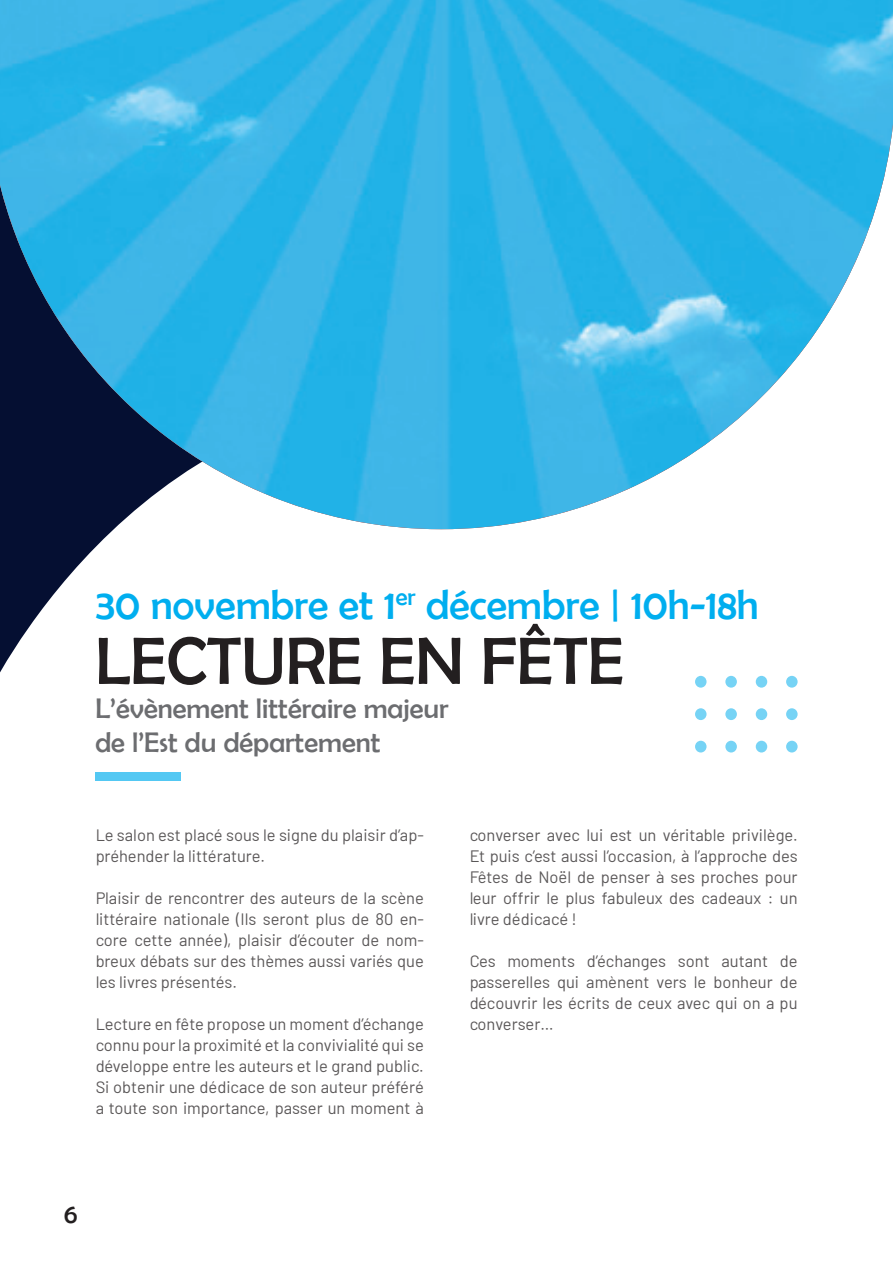
<style>
.page{position:relative;width:893px;height:1263px;background:#fff}
.page>*{position:absolute;margin:0;border:0;box-sizing:border-box;transform-origin:0 0}
.t1{font:67.5px "Berlin Sans FB";color:#231f20}
.t2{font:42px "Berlin Sans FB";color:#00aeef}
.t3{font:28.5px/34.2px "Berlin Sans FB";color:#6c6d70}
.t4{font:27px "Berlin Sans FB";color:#231f20}
.t5{font:16.5px/21px "Barlow";color:#231f20;text-align:justify}
</style>
<div class="page">
<div style="left:695px;top:741px;width:11px;height:11px;background:#76d3f5;border-radius:50%"></div>
<div style="left:756px;top:741px;width:11px;height:11px;background:#76d3f5;border-radius:50%"></div>
<div style="left:725px;top:741px;width:12px;height:11px;background:#76d3f5;border-radius:50%"></div>
<div style="left:786px;top:741px;width:12px;height:11px;background:#76d3f5;border-radius:50%"></div>
<div style="left:695px;top:708px;width:11px;height:12px;background:#76d3f5;border-radius:50%"></div>
<div style="left:756px;top:708px;width:11px;height:12px;background:#76d3f5;border-radius:50%"></div>
<svg style="left:725px;top:708px;width:12px;height:12px"></svg>
<svg style="left:786px;top:708px;width:12px;height:12px"></svg>
<svg style="left:0;top:529px;width:798px;height:159px"></svg>
<img style="left:0;top:0;width:893px;height:529px">
<div style="left:95px;top:772px;width:86px;height:8px;background:#54c8f3"></div>
<h2 class="t2" style="left:95px;top:582px;width:665px">30 novembre et 1<sup>er</sup> décembre | 10h-18h</h2>
<h1 class="t1" style="left:95px;top:623px;width:530px">LECTURE EN FÊTE</h1>
<h3 class="t3" style="left:95px;top:691px;width:355px">L’évènement littéraire majeur de l’Est du département</h3>
<p class="t5" style="left:95px;top:823px;width:330px">Le salon est placé sous le signe du plaisir d’ap&shy;préhender la littérature.</p>
<p class="t5" style="left:95px;top:886px;width:330px">Plaisir de rencontrer des auteurs de la scène littéraire nationale (Ils seront plus de 80 en&shy;core cette année), plaisir d’écouter de nom&shy;breux débats sur des thèmes aussi variés que les livres présentés.</p>
<p class="t5" style="left:95px;top:1012px;width:330px">Lecture en fête propose un moment d’échange connu pour la proximité et la convivialité qui se développe entre les auteurs et le grand public.<br>Si obtenir une dédicace de son auteur préféré a toute son importance, passer un moment à</p>
<p class="t5" style="left:469px;top:823px;width:330px">converser avec lui est un véritable privilège.<br>Et puis c’est aussi l’occasion, à l’approche des Fêtes de Noël de penser à ses proches pour leur offrir le plus fabuleux des cadeaux : un livre dédicacé !</p>
<p class="t5" style="left:469px;top:949px;width:330px">Ces moments d’échanges sont autant de passerelles qui amènent vers le bonheur de découvrir les écrits de ceux avec qui on a pu converser…</p>
<h3 class="t4" style="left:64px;top:1198px;width:15px">6</h3>
</div>
